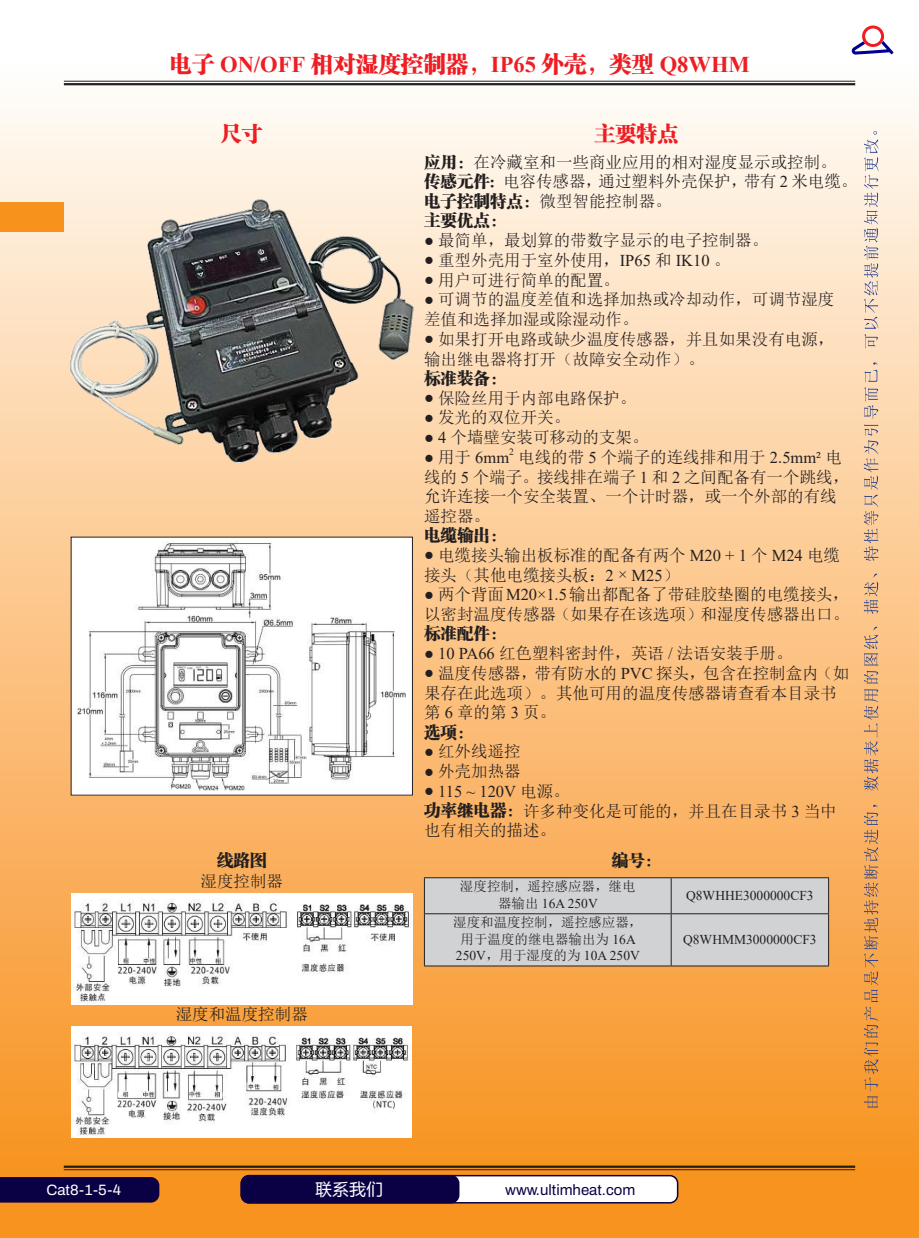
<style>
.page{position:relative;width:919px;height:1238px;background:#fff}
.page>*{position:absolute;margin:0;border:0;box-sizing:border-box;transform-origin:0 0}
.t1{font:22.5px "FZCSJW GB1 0";color:#ee1d23}
.t2{font:21px "FZCSJW GB1 0";color:#ee1d23}
.t3{font:16.5px/19.6px "N Sim Sun";color:#231f20}
.t4{font:16.5px "FZCSJW GB1 0";color:#231f20}
.t5{font:16.5px "Times New Roman";color:#231f20}
.t6{font:16.5px "Microsoft Ya Hei";color:#fff}
.t7{font:600 15px "Archivo";color:#0a0044}
.t8{font:600 15px "Archivo";color:#fff}
.t9{font:13.5px "Times New Roman";color:#231f20}
.t10{font:13.5px/16.2px "N Sim Sun";color:#231f20;text-align:center}
.t11{font:9.6px "Times New Roman";color:#231f20}
.s1{font-family:"Times New Roman";font-weight:700}
.s2{font-family:"FZCSJW GB1 0"}
.s3{font-family:"Times New Roman"}
.s4{font-family:"N Sim Sun"}
</style>
<div class="page">
<div style="left:0;top:0;width:918px;height:1237px;background:linear-gradient(to bottom,#fff,#f78c14)"></div>
<div style="left:0;top:202px;width:64px;height:30px;background:#f7931d"></div>
<hr style="left:64px;top:81px;width:791px;height:1px;background:#231f20">
<hr style="left:64px;top:83px;width:791px;height:2px;background:#231f20">
<svg style="left:863px;top:804px;width:15px;height:303px;background:#d59555"></svg>
<svg style="left:863px;top:689px;width:15px;height:101px;background:#d4a478"></svg>
<svg style="left:863px;top:626px;width:15px;height:57px"></svg>
<svg style="left:863px;top:573px;width:15px;height:41px"></svg>
<svg style="left:863px;top:362px;width:15px;height:199px;background:#dcbda3"></svg>
<svg style="left:863px;top:131px;width:15px;height:217px;background:#dacfc9"></svg>
<hr style="left:64px;top:1165px;width:791px;height:2px;background:#231f20">
<hr style="left:64px;top:1169px;width:791px;height:1px;background:#231f20">
<svg style="left:850px;top:26px;width:43px;height:29px"></svg>
<svg style="left:0;top:1176px;width:159px;height:26px;background:#150642"></svg>
<div style="left:241px;top:1175px;width:436px;height:27px;background:#fff;border-radius:8px"></div>
<div style="left:240px;top:1174px;width:438px;height:29px;border:2px solid #0a0044;border-radius:8px"></div>
<div style="left:240px;top:1174px;width:219px;height:29px;background:#0a0044;border-radius:9px"></div>
<div style="left:71px;top:537px;width:341px;height:258px;background:#fff"></div>
<img style="left:77px;top:541px;width:329px;height:249px">
<img style="left:70px;top:199px;width:343px;height:263px">
<div style="left:425px;top:878px;width:403px;height:87px;background:#d1d2d4"></div>
<hr style="left:424px;top:877px;width:247px;height:1px;background:#231f20">
<hr style="left:424px;top:878px;width:1px;height:35px;background:#231f20">
<hr style="left:671px;top:877px;width:157px;height:1px;background:#231f20">
<hr style="left:670px;top:878px;width:1px;height:35px;background:#231f20">
<hr style="left:828px;top:878px;width:1px;height:35px;background:#231f20">
<hr style="left:424px;top:913px;width:247px;height:1px;background:#231f20">
<hr style="left:424px;top:914px;width:1px;height:51px;background:#231f20">
<hr style="left:671px;top:913px;width:157px;height:1px;background:#231f20">
<hr style="left:670px;top:914px;width:1px;height:51px;background:#231f20">
<hr style="left:828px;top:914px;width:1px;height:51px;background:#231f20">
<hr style="left:424px;top:965px;width:247px;height:1px;background:#231f20">
<hr style="left:671px;top:965px;width:157px;height:1px;background:#231f20">
<img style="left:71px;top:893px;width:341px;height:111px">
<img style="left:72px;top:1026px;width:340px;height:111px">
<h1 class="t1" style="left:169px;top:51px;width:581px">电子 <span class="s1">ON/OFF</span> 相对湿度控制器，<span class="s1">IP65</span> 外壳，类型 <span class="s1">Q8WHM</span></h1>
<p class="t2" style="left:221px;top:121px;width:43px">尺寸</p>
<p class="t2" style="left:594px;top:121px;width:85px">主要特点</p>
<p class="t3" style="left:424px;top:152px;width:435px"><span class="s2">应用：</span>在冷藏室和一些商业应用的相对湿度显示或控制。<br><span class="s2">传感元件：</span>电容传感器，通过塑料外壳保护，带有 <span class="s3">2</span> 米电缆。<span class="s2">电子控制特点：</span>微型智能控制器。</p>
<p class="t4" style="left:424px;top:211px;width:84px">主要优点：</p>
<p class="t3" style="left:424px;top:230px;width:346px"><span class="s3">●</span> 最简单，最划算的带数字显示的电子控制器。</p>
<p class="t3" style="left:424px;top:250px;width:308px"><span class="s3">●</span> 重型外壳用于室外使用，<span class="s3">IP65</span> 和 <span class="s3">IK10</span> 。</p>
<p class="t3" style="left:424px;top:270px;width:197px"><span class="s3">●</span> 用户可进行简单的配置。</p>
<p class="t3" style="left:424px;top:289px;width:412px"><span class="s3">●</span> 可调节的温度差值和选择加热或冷却动作，可调节湿度差值和选择加湿或除湿动作。</p>
<p class="t3" style="left:424px;top:329px;width:412px"><span class="s3">●</span> 如果打开电路或缺少温度传感器，并且如果没有电源，输出继电器将打开（故障安全动作）。</p>
<p class="t4" style="left:424px;top:369px;width:84px">标准装备：</p>
<p class="t3" style="left:424px;top:388px;width:214px"><span class="s3">●</span> 保险丝用于内部电路保护。</p>
<p class="t3" style="left:424px;top:407px;width:148px"><span class="s3">●</span> 发光的双位开关。</p>
<p class="t3" style="left:424px;top:427px;width:226px"><span class="s3">● 4</span> 个墙壁安装可移动的支架。</p>
<p class="t5" style="left:424px;top:446px;width:87px">● <span class="s4">用于</span> 6mm</p>
<p class="t11" style="left:509px;top:445px;width:6px">2</p>
<p class="t3" style="left:424px;top:447px;width:426px;text-indent:94px">电线的带 <span class="s3">5</span> 个端子的连线排和用于 <span class="s3">2.5mm²</span> 电线的 <span class="s3">5</span> 个端子。接线排在端子 <span class="s3">1</span> 和 <span class="s3">2</span> 之间配备有一个跳线，允许连接一个安全装置、一个计时器，或一个外部的有线遥控器。</p>
<p class="t4" style="left:424px;top:526px;width:84px">电缆输出：</p>
<p class="t3" style="left:424px;top:545px;width:417px"><span class="s3">●</span> 电缆接头输出板标准的配备有两个 <span class="s3">M20 + 1</span> 个 <span class="s3">M24</span> 电缆接头（其他电缆接头板：<span class="s3">2 × M25</span>）</p>
<p class="t3" style="left:424px;top:584px;width:426px"><span class="s3">●</span> 两个背面<span class="s3">M20×1.5</span>输出都配备了带硅胶垫圈的电缆接头，以密封温度传感器（如果存在该选项）和湿度传感器出口。</p>
<p class="t4" style="left:424px;top:624px;width:84px">标准配件：</p>
<p class="t3" style="left:424px;top:643px;width:370px"><span class="s3">● 10 PA66</span> 红色塑料密封件，英语 <span class="s3">/</span> 法语安装手册。</p>
<p class="t3" style="left:424px;top:663px;width:426px"><span class="s3">●</span> 温度传感器，带有防水的 <span class="s3">PVC</span> 探头，包含在控制盒内（如果存在此选项）。其他可用的温度传感器请查看本目录书第<span class="s3">6</span>章的第<span class="s3">3</span>页。</p>
<p class="t4" style="left:424px;top:722px;width:51px">选项：</p>
<p class="t3" style="left:424px;top:741px;width:98px"><span class="s3">●</span> 红外线遥控</p>
<p class="t3" style="left:424px;top:761px;width:98px"><span class="s3">●</span> 外壳加热器</p>
<p class="t5" style="left:424px;top:779px;width:147px">● 115 ~ 120V <span class="s4">电源。</span></p>
<p class="t3" style="left:424px;top:800px;width:414px"><span class="s2">功率继电器：</span>许多种变化是可能的，并且在目录书 <span class="s3">3</span> 当中也有相关的描述。</p>
<p class="t4" style="left:217px;top:851px;width:51px">线路图</p>
<p class="t4" style="left:611px;top:851px;width:51px">编号：</p>
<p class="t3" style="left:200px;top:871px;width:84px">湿度控制器</p>
<p class="t10" style="left:460px;top:878px;width:177px">湿度控制，遥控感应器，继电</p>
<p class="t9" style="left:498px;top:893px;width:101px"><span class="s4">器输出</span> 16A 250V</p>
<p class="t3" style="left:176px;top:1004px;width:134px">湿度和温度控制器</p>
<p class="t10" style="left:453px;top:914px;width:190px">湿度和温度控制，遥控感应器，用于温度的继电器输出为 <span class="s3">16A</span></p>
<p class="t9" style="left:456px;top:945px;width:185px">250V<span class="s4">，用于湿度的为</span> 10A 250V</p>
<p class="t9" style="left:686px;top:885px;width:129px">Q8WHHE3000000CF3</p>
<p class="t9" style="left:683px;top:929px;width:135px">Q8WHMM3000000CF3</p>
<p class="t8" style="left:47px;top:1178px;width:76px">Cat8-1-5-4</p>
<p class="t6" style="left:315px;top:1177px;width:69px">联系我们</p>
<p class="t7" style="left:505px;top:1178px;width:132px">www.ultimheat.com</p>
</div>
